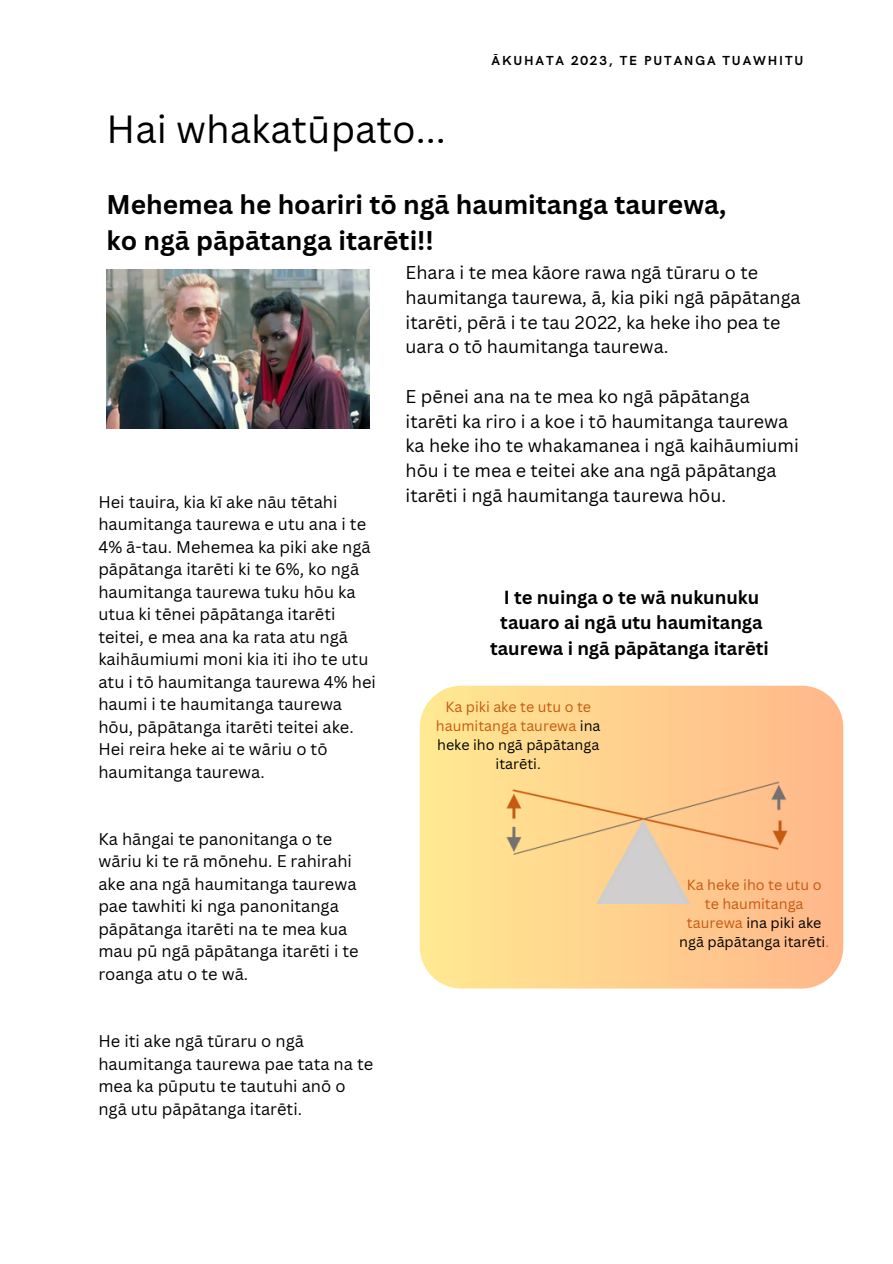
<style>
.page{position:relative;width:893px;height:1264px;background:#fff}
.page>*{position:absolute;margin:0;border:0;box-sizing:border-box;transform-origin:0 0}
.t1{font:38.25px "Canva Sans";color:#000}
.t2{font:700 26.4px/36.6px "Canva Sans";color:#000}
.t3{font:700 18.45px/25.7px "Canva Sans";color:#000;text-align:center}
.t4{font:18px/24.8px "Canva Sans";color:#000}
.t5{font:16.5px/22.5px "Canva Sans";color:#000}
.t6{font:14.25px/19px "Canva Sans";color:#c45911;text-align:center}
.t7{font:700 13.2px "HK Grotesk";letter-spacing:.14em;color:#000}
.s1{color:#000}
</style>
<div class="page">
<img style="left:107px;top:270px;width:263px;height:158px">
<svg style="left:420px;top:685px;width:423px;height:303px;background:#ffd190"></svg>
<img style="left:499px;top:770px;width:295px;height:134px">
<p class="t1" style="left:107px;top:102px;width:341px">Hai whakatūpato...</p>
<p class="t7" style="left:491px;top:54px;width:313px">ĀKUHATA 2023, TE PUTANGA TUAWHITU</p>
<p class="t2" style="left:107px;top:185px;width:621px">Mehemea he hoariri tō ngā haumitanga taurewa, ko ngā pāpātanga itarēti!!</p>
<p class="t5" style="left:98px;top:490px;width:279px">Hei tauira, kia kī ake nāu tētahi haumitanga taurewa e utu ana i te<br>4% ā-tau. Mehemea ka piki ake ngā pāpātanga itarēti ki te 6%, ko ngā haumitanga taurewa tuku hōu ka utua ki tēnei pāpātanga itarēti teitei, e mea ana ka rata atu ngā kaihāumiumi moni kia iti iho te utu atu i tō haumitanga taurewa 4% hei haumi i te haumitanga taurewa hōu, pāpātanga itarēti teitei ake.<br>Hei reira heke ai te wāriu o tō haumitanga taurewa.</p>
<p class="t5" style="left:98px;top:827px;width:262px">Ka hāngai te panonitanga o te wāriu ki te rā mōnehu. E rahirahi ake ana ngā haumitanga taurewa pae tawhiti ki nga panonitanga pāpātanga itarēti na te mea kua mau pū ngā pāpātanga itarēti i te roanga atu o te wā.</p>
<p class="t5" style="left:98px;top:1029px;width:276px">He iti ake ngā tūraru o ngā haumitanga taurewa pae tata na te mea ka pūputu te tautuhi anō o ngā utu pāpātanga itarēti.</p>
<p class="t4" style="left:405px;top:260px;width:396px">Ehara i te mea kāore rawa ngā tūraru o te haumitanga taurewa, ā, kia piki ngā pāpātanga itarēti, pērā i te tau 2022, ka heke iho pea te uara o tō haumitanga taurewa.</p>
<p class="t4" style="left:405px;top:383px;width:395px">E pēnei ana na te mea ko ngā pāpātanga itarēti ka riro i a koe i tō haumitanga taurewa ka heke iho te whakamanea i ngā kaihāumiumi hōu i te mea e teitei ake ana ngā pāpātanga itarēti i ngā haumitanga taurewa hōu.</p>
<p class="t3" style="left:490px;top:583px;width:280px">I te nuinga o te wā nukunuku tauaro ai ngā utu haumitanga taurewa i ngā pāpātanga itarēti</p>
<p class="t6" style="left:436px;top:696px;width:166px">Ka piki ake te utu o te haumitanga taurewa <span class="s1">ina heke iho ngā pāpātanga itarēti.</span></p>
<p class="t6" style="left:679px;top:874px;width:151px">Ka heke iho te utu o te haumitanga taurewa <span class="s1">ina piki ake ngā pāpātanga itarēti</span>.</p>
</div>
